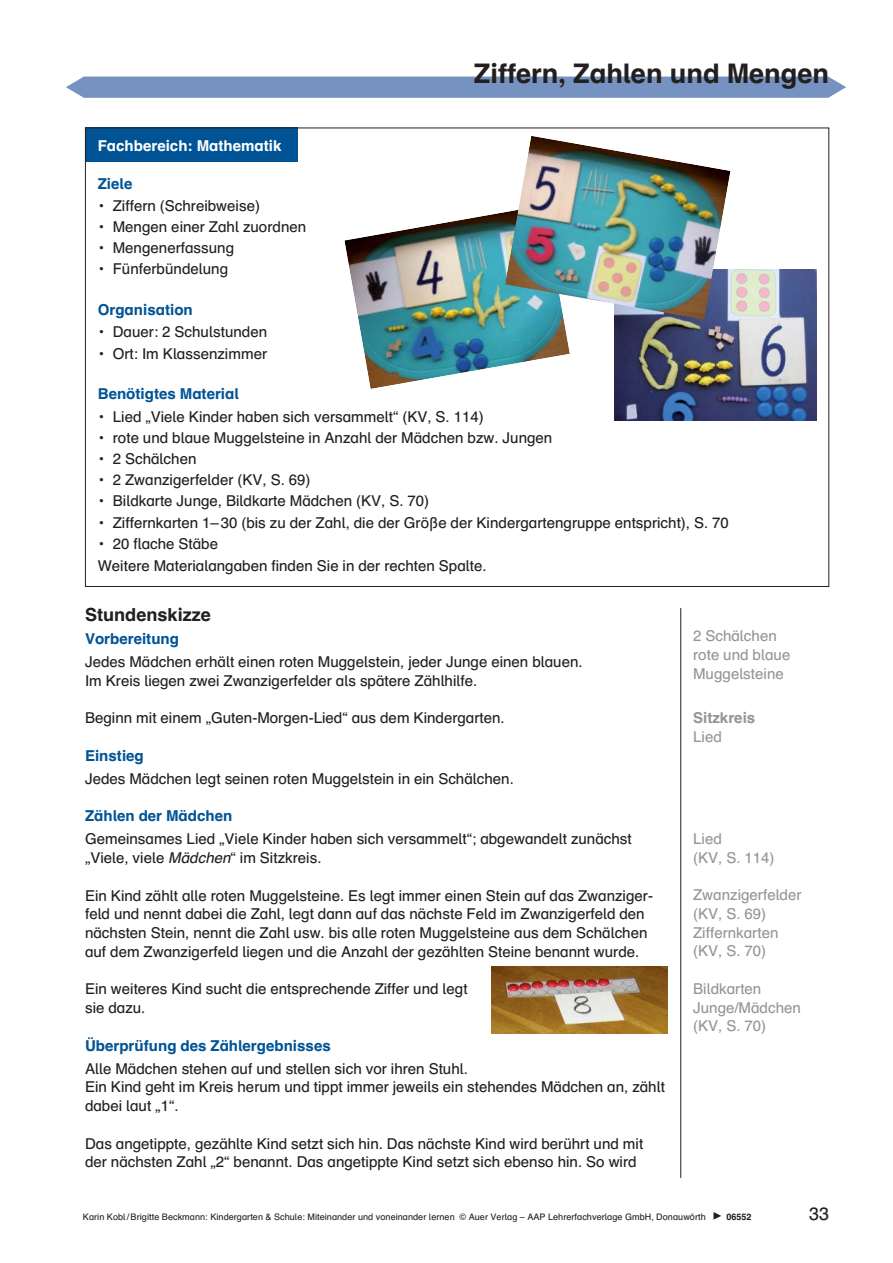
<style>
.page{position:relative;width:893px;height:1263px;background:#fff}
.page>*{position:absolute;margin:0;border:0;box-sizing:border-box;transform-origin:0 0}
.t1{font:700 27px "Auer Schulbuch";color:#231f20}
.t2{font:700 18px "Auer Schulbuch";color:#231f20}
.t3{font:18px "Auer Schulbuch";color:#231f20}
.t4{font:15px/18.8px "Auer Schulbuch";color:#231f20}
.t5{font:15px/18.8px "Auer Schulbuch";color:#939598}
.t6{font:700 15px "Auer Schulbuch";color:#005496}
.t7{font:700 15px "Auer Schulbuch";color:#fff}
.t8{font:700 15px "Auer Schulbuch";color:#939598}
.t9{font:9px "Auer Schulbuch";letter-spacing:.005em;color:#231f20}
.t10{font:700 9px "Auer Schulbuch";color:#231f20}
.s1{font-style:italic}
</style>
<div class="page">
<div style="left:85px;top:128px;width:213px;height:34px;background:#005496"></div>
<hr style="left:680px;top:608px;width:1px;height:570px;background:#231f20">
<svg style="left:66px;top:77px;width:780px;height:21px;background:#7995c2"></svg>
<img style="left:344px;top:212px;width:226px;height:177px">
<img style="left:614px;top:269px;width:202px;height:151px">
<img style="left:505px;top:136px;width:225px;height:183px">
<img style="left:492px;top:966px;width:176px;height:67px">
<svg style="left:713px;top:1212px;width:8px;height:7px"></svg>
<h1 class="t1" style="left:474px;top:60px;width:357px">Ziffern, Zahlen und Mengen</h1>
<p class="t7" style="left:98px;top:138px;width:185px">Fachbereich: Mathematik</p>
<p class="t6" style="left:98px;top:176px;width:36px">Ziele</p>
<p class="t4" style="left:98px;top:197px;width:164px">• Ziffern (Schreibweise)</p>
<p class="t4" style="left:98px;top:218px;width:210px">• Mengen einer Zahl zuordnen</p>
<p class="t4" style="left:98px;top:239px;width:138px">• Mengenerfassung</p>
<p class="t4" style="left:98px;top:261px;width:132px">• Fünferbündelung</p>
<p class="t6" style="left:98px;top:302px;width:97px">Organisation</p>
<p class="t4" style="left:98px;top:323px;width:171px">• Dauer: 2 Schulstunden</p>
<p class="t4" style="left:98px;top:345px;width:171px">• Ort: Im Klassenzimmer</p>
<p class="t6" style="left:98px;top:387px;width:143px">Benötigtes Material</p>
<p class="t4" style="left:98px;top:408px;width:387px">• Lied „Viele Kinder haben sich versammelt“ (KV, S. 114)</p>
<p class="t4" style="left:98px;top:429px;width:456px">• rote und blaue Muggelsteine in Anzahl der Mädchen bzw. Jungen</p>
<p class="t4" style="left:98px;top:450px;width:100px">• 2 Schälchen</p>
<p class="t4" style="left:98px;top:471px;width:214px">• 2 Zwanzigerfelder (KV, S. 69)</p>
<p class="t4" style="left:98px;top:492px;width:333px">• Bildkarte Junge, Bildkarte Mädchen (KV, S. 70)</p>
<p class="t4" style="left:98px;top:514px;width:633px">• Ziffernkarten 1– 30 (bis zu der Zahl, die der Größe der Kindergartengruppe entspricht), S. 70</p>
<p class="t4" style="left:98px;top:533px;width:390px;line-height:21.9px">• 20 flache Stäbe<br>Weitere Materialangaben finden Sie in der rechten Spalte.</p>
<p class="t2" style="left:85px;top:606px;width:127px">Stundenskizze</p>
<p class="t6" style="left:85px;top:631px;width:96px">Vorbereitung</p>
<p class="t4" style="left:85px;top:653px;width:499px">Jedes Mädchen erhält einen roten Muggelstein, jeder Junge einen blauen.<br>Im Kreis liegen zwei Zwanzigerfelder als spätere Zählhilfe.</p>
<p class="t4" style="left:85px;top:709px;width:421px">Beginn mit einem „Guten-Morgen-Lied“ aus dem Kindergarten.</p>
<p class="t6" style="left:85px;top:748px;width:60px">Einstieg</p>
<p class="t4" style="left:85px;top:770px;width:430px">Jedes Mädchen legt seinen roten Muggelstein in ein Schälchen.</p>
<p class="t6" style="left:85px;top:809px;width:149px">Zählen der Mädchen</p>
<p class="t4" style="left:85px;top:830px;width:548px">Gemeinsames Lied „Viele Kinder haben sich versammelt“; abgewandelt zunächst „Viele, viele <span class="s1">Mädchen</span>“ im Sitzkreis.</p>
<p class="t4" style="left:85px;top:887px;width:569px">Ein Kind zählt alle roten Muggelsteine. Es legt immer einen Stein auf das Zwanziger&shy;feld und nennt dabei die Zahl, legt dann auf das nächste Feld im Zwanzigerfeld den nächsten Stein, nennt die Zahl usw. bis alle roten Muggelsteine aus dem Schälchen auf dem Zwanzigerfeld liegen und die Anzahl der gezählten Steine benannt wurde.</p>
<p class="t4" style="left:85px;top:980px;width:384px">Ein weiteres Kind sucht die entsprechende Ziffer und legt sie dazu.</p>
<p class="t6" style="left:85px;top:1038px;width:247px">Überprüfung des Zählergebnisses</p>
<p class="t4" style="left:85px;top:1060px;width:581px">Alle Mädchen stehen auf und stellen sich vor ihren Stuhl.<br>Ein Kind geht im Kreis herum und tippt immer jeweils ein stehendes Mädchen an, zählt dabei laut „1“.</p>
<p class="t4" style="left:85px;top:1135px;width:560px">Das angetippte, gezählte Kind setzt sich hin. Das nächste Kind wird berührt und mit der nächsten Zahl „2“ benannt. Das angetippte Kind setzt sich ebenso hin. So wird</p>
<p class="t5" style="left:693px;top:627px;width:99px">2 Schälchen rote und blaue<br>Muggelsteine</p>
<p class="t8" style="left:693px;top:710px;width:64px">Sitzkreis</p>
<p class="t5" style="left:693px;top:728px;width:30px">Lied</p>
<p class="t5" style="left:693px;top:830px;width:83px">Lied<br>(KV, S. 114)</p>
<p class="t5" style="left:693px;top:886px;width:110px">Zwanzigerfelder (KV, S. 69)<br>Ziffernkarten (KV, S. 70)</p>
<p class="t5" style="left:693px;top:980px;width:109px">Bildkarten<br>Junge/Mädchen (KV, S. 70)</p>
<p class="t9" style="left:83px;top:1212px;width:624px">Karin Kobl / Brigitte Beckmann: Kindergarten &amp; Schule: Miteinander und voneinander lernen © Auer Verlag – AAP Lehrerfachverlage GmbH, Donauwörth</p>
<p class="t10" style="left:726px;top:1212px;width:27px">06552</p>
<p class="t3" style="left:809px;top:1205px;width:22px">33</p>
</div>
